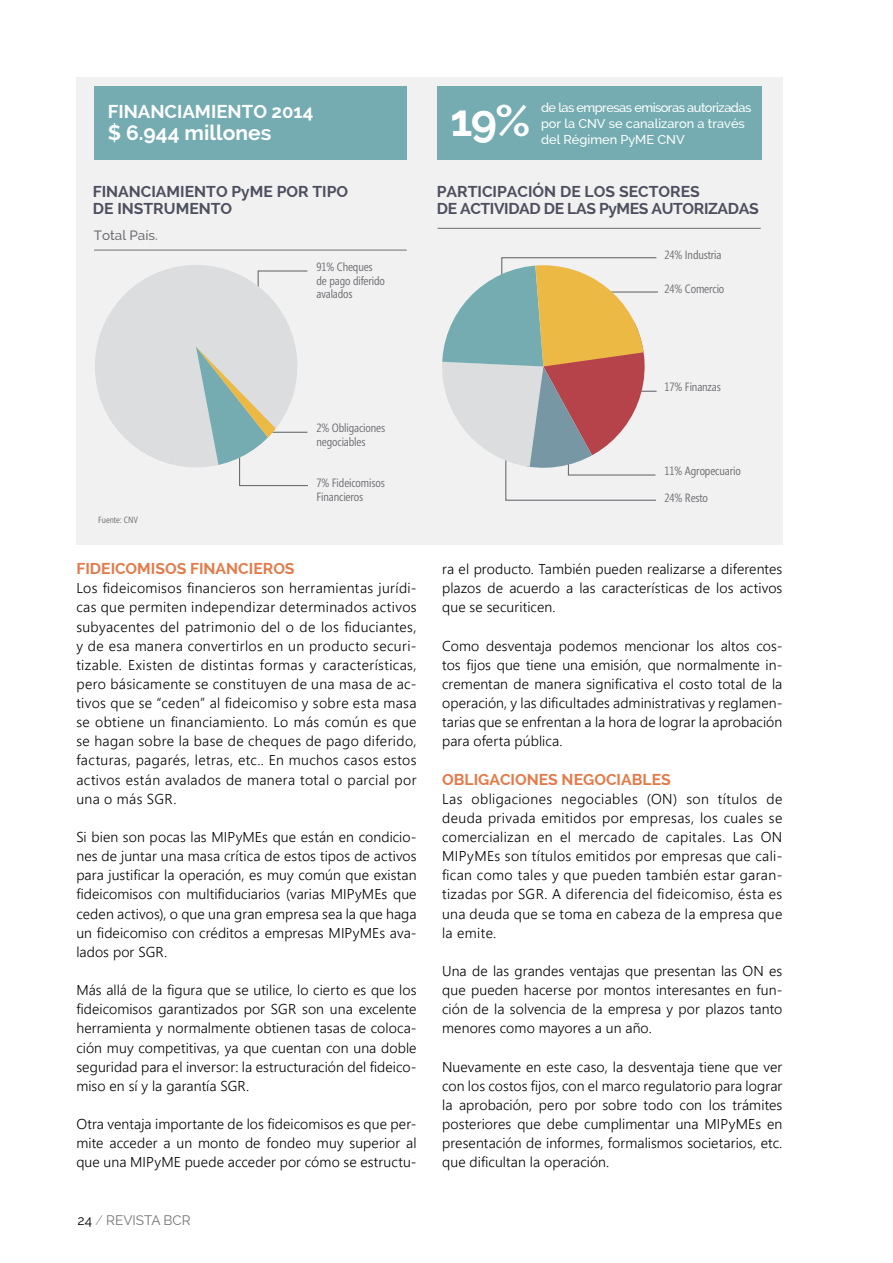
<style>
.page{position:relative;width:893px;height:1263px;background:#fff}
.page>*{position:absolute;margin:0;border:0;box-sizing:border-box;transform-origin:0 0}
.t1{font:700 44.7px "Raleway";color:#fff}
.t2{font:700 21px "Raleway";color:#fff}
.t3{font:700 18.6px "Raleway";color:#fff}
.t4{font:700 15.75px/17.1px "Raleway";letter-spacing:-.025em;color:#4e4f5f}
.t5{font:700 15.75px "Raleway";color:#e37a49}
.t6{font:700 15.75px/17.1px "Raleway";color:#4e4f5f}
.t7{font:300 14.25px/19.2px "Segoe UI";letter-spacing:.005em;color:#000;text-align:justify}
.t8{font:13.5px "Raleway";color:#717073}
.t9{font:500 13.5px "Raleway";color:#6e6f71}
.t10{font:500 12.75px/16.2px "Raleway";color:#fff}
.t11{font:12px/13.5px "Segoe Condensed";letter-spacing:-.01em;color:#6d6e71}
.t12{font:9px "Segoe Condensed";color:#6e6f71}
.s1{color:#000}
.s2{font-weight:100;color:#000}
</style>
<div class="page">
<div style="left:76px;top:78px;width:706px;height:467px;background:#f1f1f2"></div>
<svg style="left:95px;top:265px;width:213px;height:222px"></svg>
<svg style="left:442px;top:257px;width:216px;height:244px"></svg>
<hr style="left:94px;top:250px;width:313px;height:1px;background:#6e6f71">
<hr style="left:438px;top:228px;width:323px;height:1px;background:#6e6f71">
<div style="left:94px;top:86px;width:313px;height:73px;background:#74acb1"></div>
<div style="left:437px;top:86px;width:324px;height:73px;background:#74acb1"></div>
<h3 class="t3" style="left:108px;top:100px;width:207px">FINANCIAMIENTO 2014</h3>
<h2 class="t2" style="left:108px;top:121px;width:165px">$ 6.944 MILLONES</h2>
<p class="t6" style="left:93px;top:183px;width:257px">FINANCIAMIENTO PYME POR TIPO<br>DE INSTRUMENTO</p>
<p class="t9" style="left:94px;top:227px;width:66px">Total País.</p>
<p class="t11" style="left:317px;top:260px;width:70px">91% Cheques de pago diferido avalados</p>
<h1 class="t1" style="left:450px;top:95px;width:82px">19%</h1>
<p class="t10" style="left:541px;top:99px;width:212px">de las empresas emisoras autorizadas por la CNV se canalizaron a través del Régimen PyME CNV</p>
<p class="t4" style="left:437px;top:183px;width:323px">PARTICIPACIÓN DE LOS SECTORES<br>DE ACTIVIDAD DE LAS PYMES AUTORIZADAS</p>
<p class="t11" style="left:665px;top:248px;width:58px">24% Industria</p>
<p class="t11" style="left:665px;top:282px;width:61px">24% Comercio</p>
<p class="t12" style="left:98px;top:514px;width:41px">Fuente: CNV</p>
<p class="t11" style="left:317px;top:421px;width:70px">2% Obligaciones negociables</p>
<p class="t11" style="left:317px;top:476px;width:70px">7% Fideicomisos<br>Financieros</p>
<p class="t5" style="left:76px;top:559px;width:220px">FIDEICOMISOS FINANCIEROS</p>
<p class="t7" style="left:76px;top:578px;width:342px">Los fideicomisos financieros son herramientas jurídi&shy;cas que permiten independizar determinados activos subyacentes del patrimonio del o de los fiduciantes, y de esa manera convertirlos en un producto securi&shy;tizable. Existen de distintas formas y características, pero básicamente se constituyen de una masa de ac&shy;tivos que se “ceden” al fideicomiso y sobre esta masa se obtiene un financiamiento. Lo más común es que se hagan sobre la base de cheques de pago diferido, facturas, pagarés, letras, etc.. En muchos casos estos activos están avalados de manera total o parcial por una o más SGR.</p>
<p class="t7" style="left:76px;top:827px;width:342px">Si bien son pocas las MIPyMEs que están en condicio&shy;nes de juntar una masa crítica de estos tipos de activos para justificar la operación, es muy común que existan fideicomisos con multifiduciarios (varias MIPyMEs que ceden activos), o que una gran empresa sea la que haga un fideicomiso con créditos a empresas MIPyMEs ava&shy;lados por SGR.</p>
<p class="t7" style="left:76px;top:980px;width:342px">Más allá de la figura que se utilice, lo cierto es que los fideicomisos garantizados por SGR son una excelente herramienta y normalmente obtienen tasas de coloca&shy;ción muy competitivas, ya que cuentan con una doble seguridad para el inversor: la estructuración del fideico&shy;miso en sí y la garantía SGR.</p>
<p class="t7" style="left:76px;top:1114px;width:342px">Otra ventaja importante de los fideicomisos es que per&shy;mite acceder a un monto de fondeo muy superior al que una MIPyME puede acceder por cómo se estructu-</p>
<p class="t8" style="left:78px;top:1212px;width:115px"><span class="s1">24</span> <span class="s2">/</span> REVISTA BCR</p>
<p class="t11" style="left:665px;top:380px;width:58px">17% Finanzas</p>
<p class="t11" style="left:665px;top:464px;width:78px">11% Agropecuario</p>
<p class="t11" style="left:665px;top:491px;width:45px">24% Resto</p>
<p class="t7" style="left:442px;top:559px;width:342px">ra el producto. También pueden realizarse a diferentes plazos de acuerdo a las características de los activos que se securiticen.</p>
<p class="t7" style="left:442px;top:635px;width:342px">Como desventaja podemos mencionar los altos cos&shy;tos fijos que tiene una emisión, que normalmente in&shy;crementan de manera significativa el costo total de la operación, y las dificultades administrativas y reglamen&shy;tarias que se enfrentan a la hora de lograr la aprobación para oferta pública.</p>
<p class="t5" style="left:442px;top:770px;width:230px">OBLIGACIONES NEGOCIABLES</p>
<p class="t7" style="left:442px;top:788px;width:342px">Las obligaciones negociables (ON) son títulos de deuda privada emitidos por empresas, los cuales se comercializan en el mercado de capitales. Las ON MIPyMEs son títulos emitidos por empresas que cali&shy;fican como tales y que pueden también estar garan&shy;tizadas por SGR. A diferencia del fideicomiso, ésta es una deuda que se toma en cabeza de la empresa que la emite.</p>
<p class="t7" style="left:442px;top:961px;width:342px">Una de las grandes ventajas que presentan las ON es que pueden hacerse por montos interesantes en fun&shy;ción de la solvencia de la empresa y por plazos tanto menores como mayores a un año.</p>
<p class="t7" style="left:442px;top:1056px;width:342px">Nuevamente en este caso, la desventaja tiene que ver con los costos fijos, con el marco regulatorio para lograr la aprobación, pero por sobre todo con los trámites posteriores que debe cumplimentar una MIPyMEs en presentación de informes, formalismos societarios, etc. que dificultan la operación.</p>
</div>
